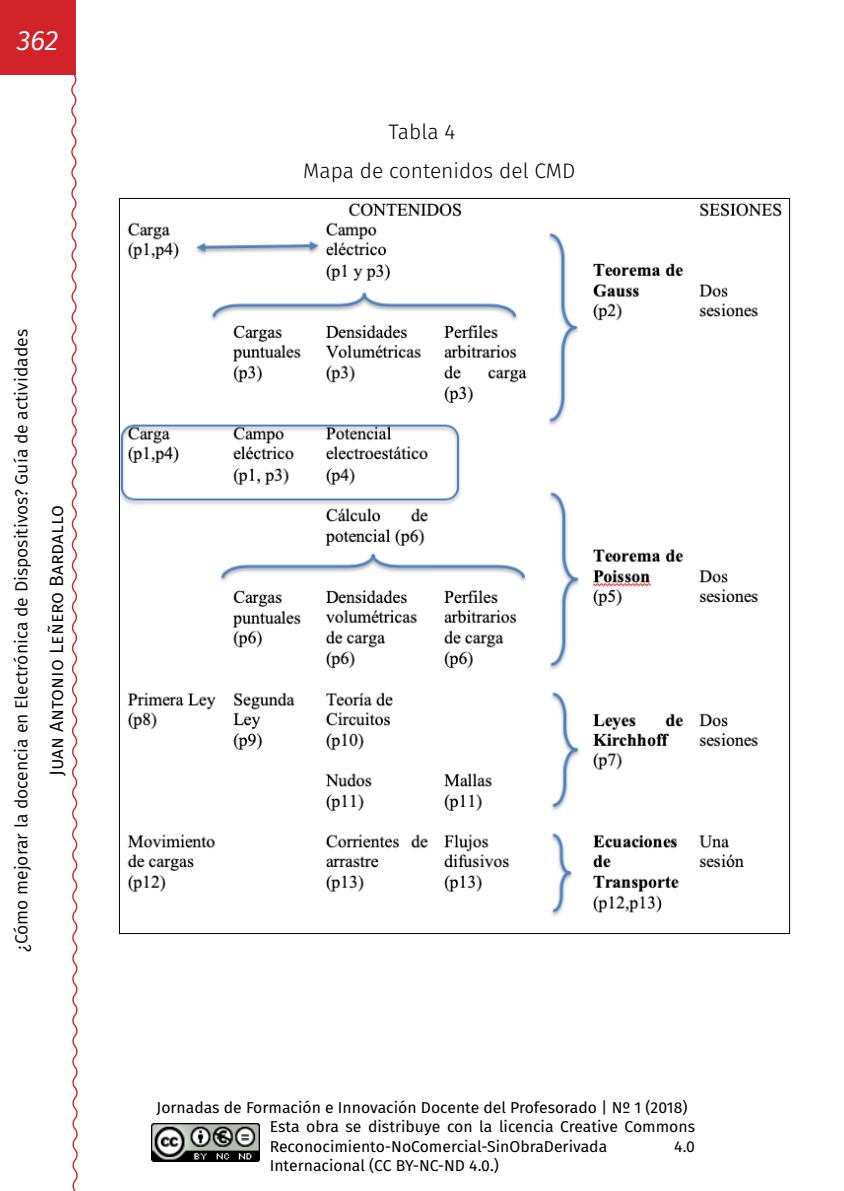
<style>
.page{position:relative;width:844px;height:1191px;background:#fff}
.page>*{position:absolute;margin:0;border:0;box-sizing:border-box;transform-origin:0 0}
.t1{font:italic 28px "Fira Sans";color:#fff}
._00_texto_normal{font:300 21px "Fira Sans";color:#000}
._75_Titulo_de_tabla{font:300 21px "Fira Sans";letter-spacing:-.005em;color:#000}
.t2{font:19.25px "Fira Sans";color:#000}
.t3{font:17.5px "Fira Sans";color:#000}
.t4{font:15.75px/19.2px "Fira Sans";color:#000}
</style>
<div class="page">
<div style="left:0;top:0;width:75px;height:74px;background:#d2232a"></div>
<svg style="left:69px;top:72px;width:9px;height:1119px"></svg>
<img style="left:151px;top:1123px;width:109px;height:38px">
<img style="left:118px;top:197px;width:673px;height:738px">
<h1 class="t1" style="left:17px;top:20px;width:43px">362</h1>
<p class="t3" style="left:8px;top:952px;width:624px;rotate:-90deg">¿Cómo mejorar la docencia en Electrónica de Dispositivos? Guía de actividades</p>
<p class="t2" style="left:42px;top:776px;width:272px;rotate:-90deg">Juan Antonio Leñero Bardallo</p>
<p class="_75_Titulo_de_tabla" style="left:388px;top:116px;width:68px">Tabla 4</p>
<p class="_00_texto_normal" style="left:303px;top:156px;width:273px">Mapa de contenidos del CMD</p>
<p class="t4" style="left:270px;top:1097px;width:426px;text-indent:-113px">Jornadas de Formación e Innovación Docente del Profesorado | Nº 1 (2018)<br>Esta obra se distribuye con la licencia Creative Commons<br>Reconocimiento-NoComercial-SinObraDerivada</p>
<p class="t4" style="left:674px;top:1136px;width:22px">4.0</p>
<p class="t4" style="left:270px;top:1155px;width:231px">Internacional (CC BY-NC-ND 4.0.)</p>
</div>
